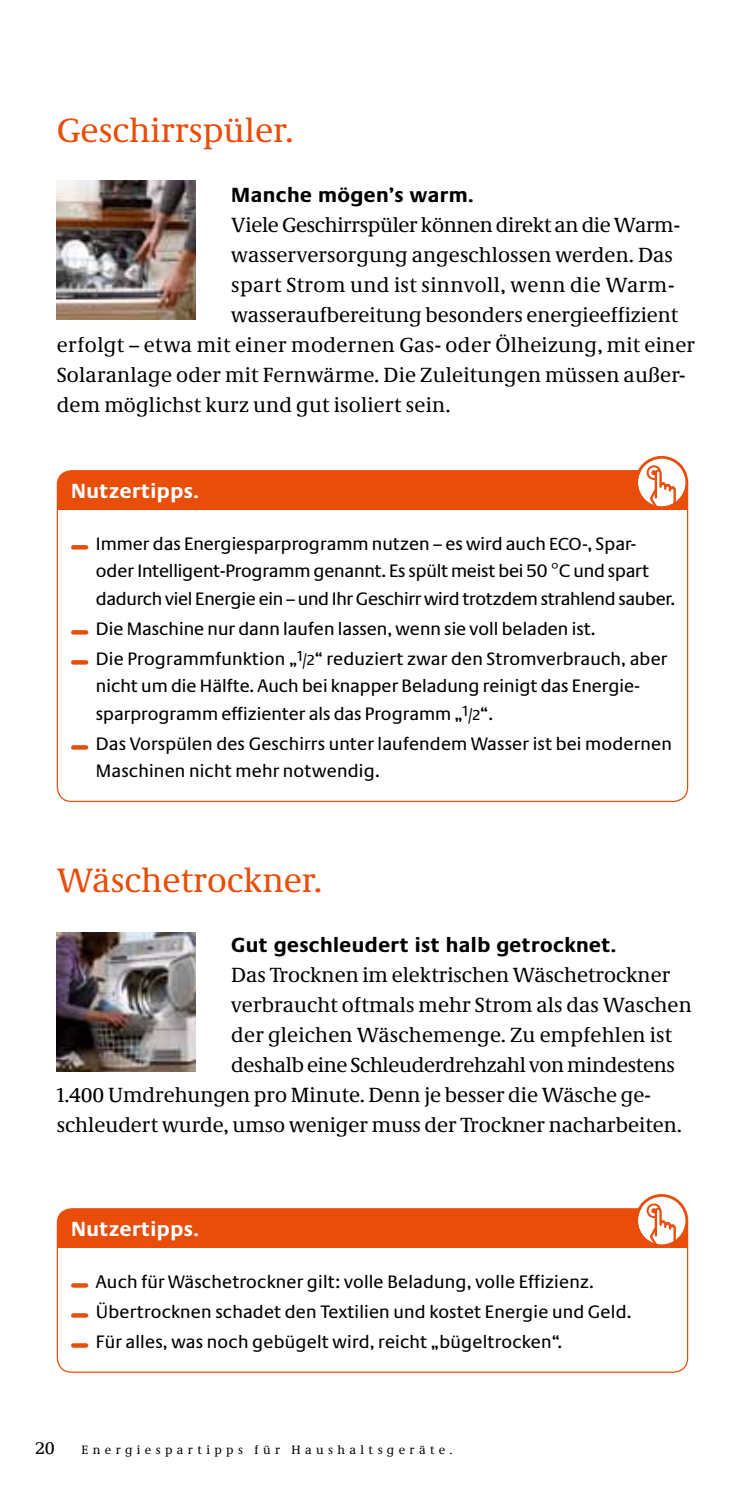
<style>
.page{position:relative;width:745px;height:1489px;background:#fff}
.page>*{position:absolute;margin:0;border:0;box-sizing:border-box;transform-origin:0 0}
.t1{font:35px "Neue Demos";color:#e94d0a}
.t2{font:21.25px "Neue Demos";letter-spacing:.005em;color:#000}
.t3{font:21.25px "Neue Demos";letter-spacing:-.015em;color:#000}
.t4{font:700 21.25px "Neue Praxis";letter-spacing:.02em;color:#000}
.t5{font:700 21.25px "Neue Praxis";letter-spacing:.02em;color:#fff}
.t6{font:18.75px/27.5px "Neue Praxis";color:#000}
.t7{font:17.5px "Neue Demos";color:#000}
.t8{font:12.5px "Neue Demos";letter-spacing:.35em;color:#000}
.s1{font-size:18px}
.s2{font-size:16.25px}
.s3{font-size:15px}
.s4{font-size:20.5px}
</style>
<div class="page">
<img style="left:57px;top:932px;width:139px;height:139px">
<img style="left:57px;top:181px;width:139px;height:139px">
<div style="left:57px;top:1208px;width:630px;height:39px;background:#e94d0a"></div>
<div style="left:57px;top:1208px;width:630px;height:164px;border:1px solid #e94d0a;border-radius:14px"></div>
<svg style="left:71px;top:1283px;width:17px;height:4px"></svg>
<svg style="left:71px;top:1313px;width:17px;height:4px"></svg>
<svg style="left:71px;top:1343px;width:17px;height:4px"></svg>
<svg style="left:634px;top:1194px;width:53px;height:53px"></svg>
<div style="left:57px;top:470px;width:630px;height:39px;background:#e94d0a"></div>
<svg style="left:71px;top:545px;width:17px;height:4px"></svg>
<svg style="left:71px;top:630px;width:17px;height:4px"></svg>
<svg style="left:71px;top:660px;width:17px;height:4px"></svg>
<svg style="left:71px;top:745px;width:17px;height:4px"></svg>
<svg style="left:634px;top:456px;width:53px;height:51px"></svg>
<h1 class="t1" style="left:57px;top:109px;width:238px">Geschirrspüler.</h1>
<p class="t4" style="left:231px;top:182px;width:243px">Manche mögen’s warm.</p>
<p class="t3" style="left:231px;top:212px;width:450px">Viele Geschirrspüler können direkt an die Warm-</p>
<p class="t2" style="left:231px;top:242px;width:443px">wasserversorgung angeschlossen werden. Das</p>
<p class="t2" style="left:231px;top:272px;width:444px">spart Strom und ist sinnvoll, wenn die Warm-</p>
<p class="t2" style="left:231px;top:302px;width:448px">wasseraufbereitung besonders energieeffizient</p>
<p class="t2" style="left:57px;top:332px;width:639px">erfolgt – etwa mit einer modernen Gas- oder Ölheizung, mit einer</p>
<p class="t2" style="left:57px;top:362px;width:630px">Solaranlage oder mit Fernwärme. Die Zuleitungen müssen außer-</p>
<p class="t2" style="left:57px;top:392px;width:395px">dem möglichst kurz und gut isoliert sein.</p>
<p class="t5" style="left:71px;top:478px;width:129px">Nutzertipps.</p>
<p class="t6" style="left:96px;top:529px;width:580px">Immer das Energiesparprogramm nutzen – es wird auch <span class="s1">ECO-</span>, Spar&shy;oder Intelligent-Programm genannt. Es spült meist bei 50 °C und spart dadurch viel Energie ein – und Ihr Geschirr wird trotzdem strahlend sauber.</p>
<p class="t6" style="left:96px;top:613px;width:572px;line-height:30px">Die Maschine nur dann laufen lassen, wenn sie voll beladen ist.<br>Die Programmfunktion „<sup>1</sup><span class="s2">/</span><span class="s3">2</span>“ reduziert zwar den Stromverbrauch, aber</p>
<p class="t6" style="left:96px;top:672px;width:545px">nicht um die Hälfte. Auch bei knapper Beladung reinigt das Energie&shy;sparprogramm effizienter als das Programm „<sup>1</sup><span class="s2">/</span><span class="s3">2</span>“.</p>
<p class="t6" style="left:96px;top:729px;width:577px">Das Vorspülen des Geschirrs unter laufendem Wasser ist bei modernen<br>Maschinen nicht mehr notwendig.</p>
<h1 class="t1" style="left:57px;top:859px;width:267px">Wäschetrockner.</h1>
<p class="t4" style="left:231px;top:932px;width:386px">Gut geschleudert ist halb getrocknet.</p>
<p class="t2" style="left:231px;top:962px;width:440px">Das Trocknen im elektrischen Wäschetrockner</p>
<p class="t2" style="left:231px;top:992px;width:461px">verbraucht oftmals mehr Strom als das Waschen</p>
<p class="t2" style="left:231px;top:1022px;width:442px">der gleichen Wäschemenge. Zu empfehlen ist</p>
<p class="t3" style="left:231px;top:1052px;width:445px">deshalb eine Schleuderdrehzahl von mindestens</p>
<p class="t2" style="left:57px;top:1082px;width:595px"><span class="s4">1.400</span> Umdrehungen pro Minute. Denn je besser die Wäsche ge-</p>
<p class="t2" style="left:57px;top:1112px;width:626px">schleudert wurde, umso weniger muss der Trockner nacharbeiten.</p>
<p class="t5" style="left:71px;top:1216px;width:129px">Nutzertipps.</p>
<p class="t6" style="left:96px;top:1266px;width:536px;line-height:30px">Auch für Wäschetrockner gilt: volle Beladung, volle Effizienz.<br>Übertrocknen schadet den Textilien und kostet Energie und Geld.<br>Für alles, was noch gebügelt wird, reicht „bügeltrocken“.</p>
<p class="t7" style="left:35px;top:1436px;width:21px">20</p>
<p class="t8" style="left:81px;top:1441px;width:372px">Energiespartipps für Haushaltsgeräte.</p>
</div>
